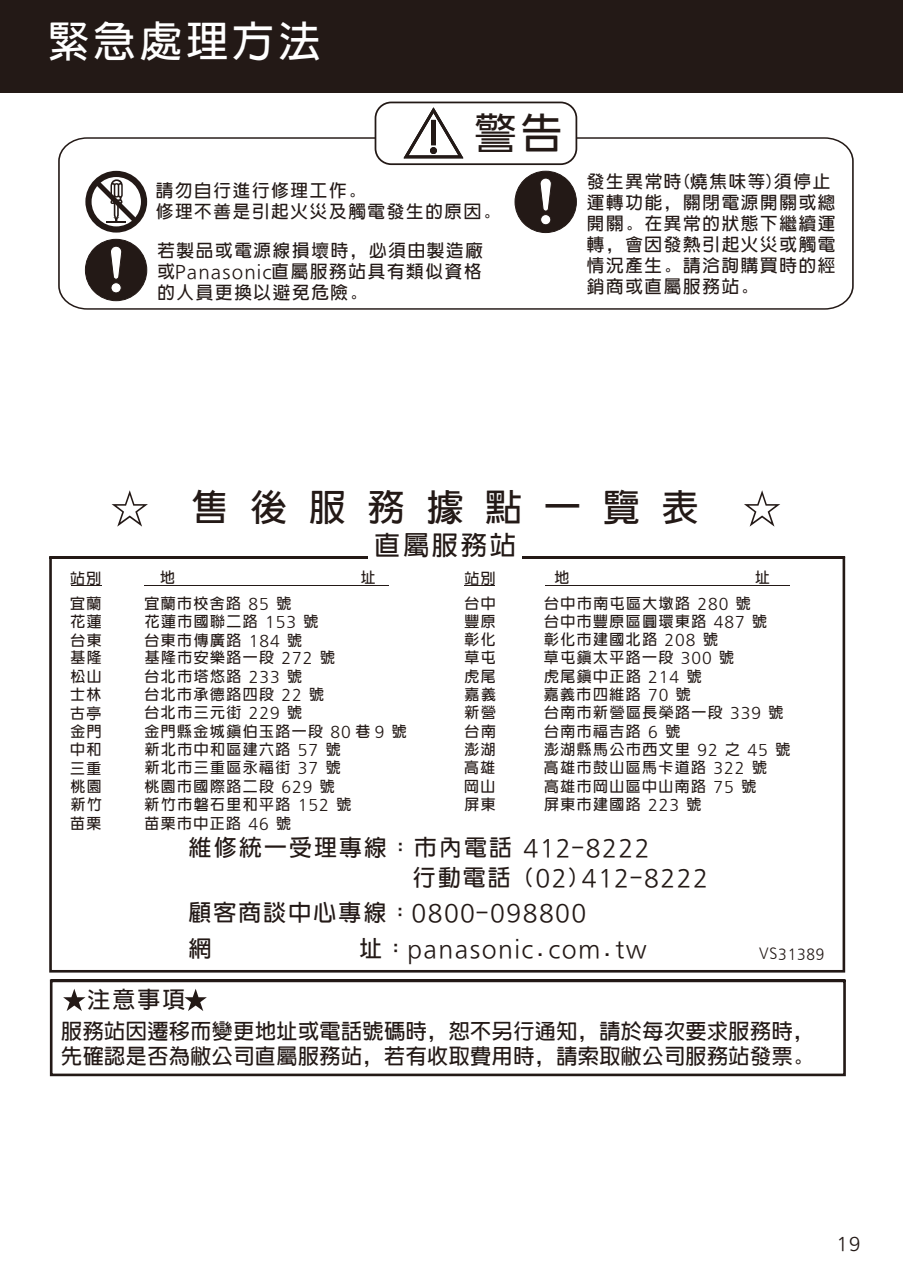
<style>
.page{position:relative;width:903px;height:1275px;background:#fff}
.page>*{position:absolute;margin:0;border:0;box-sizing:border-box;transform-origin:0 0}
.t1{font:700 42px "New Gothic";letter-spacing:.1em;color:#fff}
.t2{font:700 42px "New Gothic";color:#231916}
.t3{font:700 36.75px "New Gothic";letter-spacing:.6em;color:#231916}
.t4{font:700 26.25px "New Gothic";letter-spacing:.1em;color:#231916}
.t5{font:700 22.75px/35.9px "New Gothic";letter-spacing:.1em;color:#231916}
.t6{font:22.75px "PUD Sans serif R";letter-spacing:.06em;color:#231916}
.t7{font:700 21px/25.2px "New Gothic";letter-spacing:.025em;color:#231916}
.t8{font:700 17.5px/21px "New Gothic";letter-spacing:.1em;color:#231916}
.t9{font:17.5px "PUD Sans serif R";color:#231916}
.t10{font:700 14.88px/18.4px "New Gothic";letter-spacing:.1em;color:#231916}
.t11{font:14px "PUD Sans serif R";letter-spacing:.06em;color:#231916;scale:.94 1}
.s1{font-family:"Sim Hei";font-weight:400}
.s2{font-family:"PUD Sans serif R";font-weight:400}
.s3{font-family:"New Gothic";font-weight:700}
</style>
<div class="page">
<svg style="left:744px;top:490px;width:36px;height:37px"></svg>
<svg style="left:49px;top:979px;width:797px;height:98px"></svg>
<svg style="left:112px;top:490px;width:36px;height:37px"></svg>
<svg style="left:63px;top:989px;width:22px;height:22px"></svg>
<svg style="left:184px;top:989px;width:23px;height:22px"></svg>
<svg style="left:49px;top:556px;width:797px;height:417px"></svg>
<div style="left:368px;top:529px;width:153px;height:36px;background:#fff"></div>
<hr style="left:71px;top:585px;width:30px;height:1px;background:#231916">
<hr style="left:144px;top:585px;width:245px;height:1px;background:#231916">
<hr style="left:545px;top:585px;width:244px;height:1px;background:#231916">
<hr style="left:464px;top:585px;width:31px;height:1px;background:#231916">
<div style="left:0;top:0;width:903px;height:92px;background:#231916"></div>
<svg style="left:58px;top:137px;width:796px;height:173px"></svg>
<svg style="left:85px;top:171px;width:62px;height:62px"></svg>
<div style="left:375px;top:102px;width:202px;height:63px;background:#fff;border:2px solid #231916;border-radius:16px"></div>
<hr style="left:404px;top:158px;width:59px;height:1px;background:#000">
<svg style="left:404px;top:107px;width:59px;height:51px"></svg>
<svg style="left:85px;top:239px;width:62px;height:62px"></svg>
<svg style="left:515px;top:171px;width:62px;height:62px"></svg>
<h1 class="t1" style="left:47px;top:20px;width:274px">緊急處理方法</h1>
<h1 class="t2" style="left:474px;top:112px;width:90px">警告</h1>
<p class="t8" style="left:156px;top:180px;width:346px">請勿自行進行修理工作<span class="s1">。<br></span>修理不善是引起火災及觸電發生的原因<span class="s1">。</span></p>
<p class="t8" style="left:587px;top:171px;width:250px">發生異常時(燒焦味等)須停止運轉功能<span class="s1">，</span>關閉電源開關或總開關<span class="s1">。</span>在異常的狀態下繼續運轉<span class="s1">，</span>會因發熱引起火災或觸電情況產生<span class="s1">。</span>請洽詢購買時的經銷商或直屬服務站<span class="s1">。</span></p>
<p class="t8" style="left:157px;top:240px;width:327px;text-align:justify">若製品或電源線損壞時<span class="s1">，</span>必須由製造廠或<span class="s2">Panasonic</span>直屬服務站具有類似資格的人員更換以避免危險<span class="s1">。</span></p>
<h2 class="t3" style="left:191px;top:489px;width:509px">售後服務據點一覽表</h2>
<p class="t10" style="left:70px;top:565px;width:33px;line-height:25px">站別宜蘭</p>
<p class="t10" style="left:70px;top:612px;width:33px;text-align:justify">花蓮台東基隆松山士林古亭金門中和三重桃園新竹苗栗</p>
<h3 class="t4" style="left:374px;top:532px;width:143px">直屬服務站</h3>
<p class="t10" style="left:160px;top:568px;width:16px">地</p>
<p class="t10" style="left:361px;top:568px;width:16px">址</p>
<p class="t10" style="left:464px;top:569px;width:33px">站別</p>
<p class="t10" style="left:554px;top:568px;width:16px">地</p>
<p class="t10" style="left:755px;top:568px;width:16px">址</p>
<p class="t10" style="left:144px;top:594px;width:148px">宜蘭市校舍路 <span class="s2">85</span> 號</p>
<p class="t10" style="left:544px;top:594px;width:208px">台中市南屯區大墩路 <span class="s2">280</span> 號</p>
<p class="t10" style="left:544px;top:630px;width:175px">彰化市建國北路 <span class="s2">208</span> 號</p>
<p class="t10" style="left:544px;top:667px;width:159px">虎尾鎮中正路 <span class="s2">214</span> 號嘉義市四維路 <span class="s2">70</span> 號</p>
<p class="t10" style="left:464px;top:594px;width:33px;text-align:justify">台中豐原彰化草屯虎尾嘉義新營台南澎湖高雄岡山屏東</p>
<p class="t10" style="left:145px;top:612px;width:175px">花蓮市國聯二路 <span class="s2">153</span> 號</p>
<p class="t10" style="left:544px;top:612px;width:224px">台中市豐原區圓環東路 <span class="s2">487</span> 號</p>
<p class="t10" style="left:145px;top:631px;width:159px">台東市傳廣路 <span class="s2">184</span> 號</p>
<p class="t10" style="left:544px;top:648px;width:192px">草屯鎮太平路一段 <span class="s2">300</span> 號</p>
<p class="t10" style="left:145px;top:648px;width:192px">基隆市安樂路一段 <span class="s2">272</span> 號台北市塔悠路 <span class="s2">233</span> 號</p>
<p class="t10" style="left:144px;top:685px;width:181px">台北市承德路四段 <span class="s2">22</span> 號</p>
<p class="t10" style="left:144px;top:703px;width:264px">台北市三元街 <span class="s2">229</span> 號<br>金門縣金城鎮伯玉路一段 <span class="s2">80</span> 巷 <span class="s2">9</span> 號</p>
<p class="t10" style="left:544px;top:704px;width:248px">台南市新營區長榮路一段 <span class="s2">339</span> 號台南市福吉路 <span class="s2">6</span> 號<br>澎湖縣馬公市西文里 <span class="s2">92</span> 之 <span class="s2">45</span> 號</p>
<p class="t10" style="left:145px;top:740px;width:197px;line-height:17.8px">新北市中和區建六路 <span class="s2">57</span> 號新北市三重區永福街 <span class="s2">37</span> 號</p>
<p class="t10" style="left:144px;top:795px;width:208px">新竹市磐石里和平路 <span class="s2">152</span> 號苗栗市中正路 <span class="s2">46</span> 號</p>
<p class="t10" style="left:544px;top:758px;width:224px">高雄市鼓山區馬卡道路 <span class="s2">322</span> 號高雄市岡山區中山南路 <span class="s2">75</span> 號屏東市建國路 <span class="s2">223</span> 號</p>
<p class="t10" style="left:145px;top:777px;width:192px">桃園市國際路二段 <span class="s2">629</span> 號</p>
<h3 class="t5" style="left:189px;top:829px;width:462px">維修統一受理專線：市內電話 <span class="s2">412</span>-<span class="s2">8222</span></h3>
<h3 class="t6" style="left:413px;top:866px;width:297px"><span class="s3">行動電話 (</span>02<span class="s3">)</span>412<span class="s3">-</span>8222</h3>
<h3 class="t5" style="left:188px;top:894px;width:399px">顧客商談中心專線：<span class="s2">0800</span>-<span class="s2">098800</span>網</h3>
<h3 class="t6" style="left:359px;top:937px;width:289px"><span class="s3">址：</span>panasonic<span class="s3">.</span>com<span class="s3">.</span>tw</h3>
<p class="t11" style="left:759px;top:946px;width:71px">VS31389</p>
<h3 class="t5" style="left:87px;top:981px;width:99px">注意事項</h3>
<h3 class="t7" style="left:61px;top:1018px;width:754px">服務站因遷移而變更地址或電話號碼時<span class="s1">，</span>恕不另行通知<span class="s1">，</span>請於每次要求服務時<span class="s1">，</span>先確認是否為敝公司直屬服務站<span class="s1">，</span>若有收取費用時<span class="s1">，</span>請索取敝公司服務站發票<span class="s1">。</span></h3>
<p class="t9" style="left:836px;top:1234px;width:25px">19</p>
</div>
